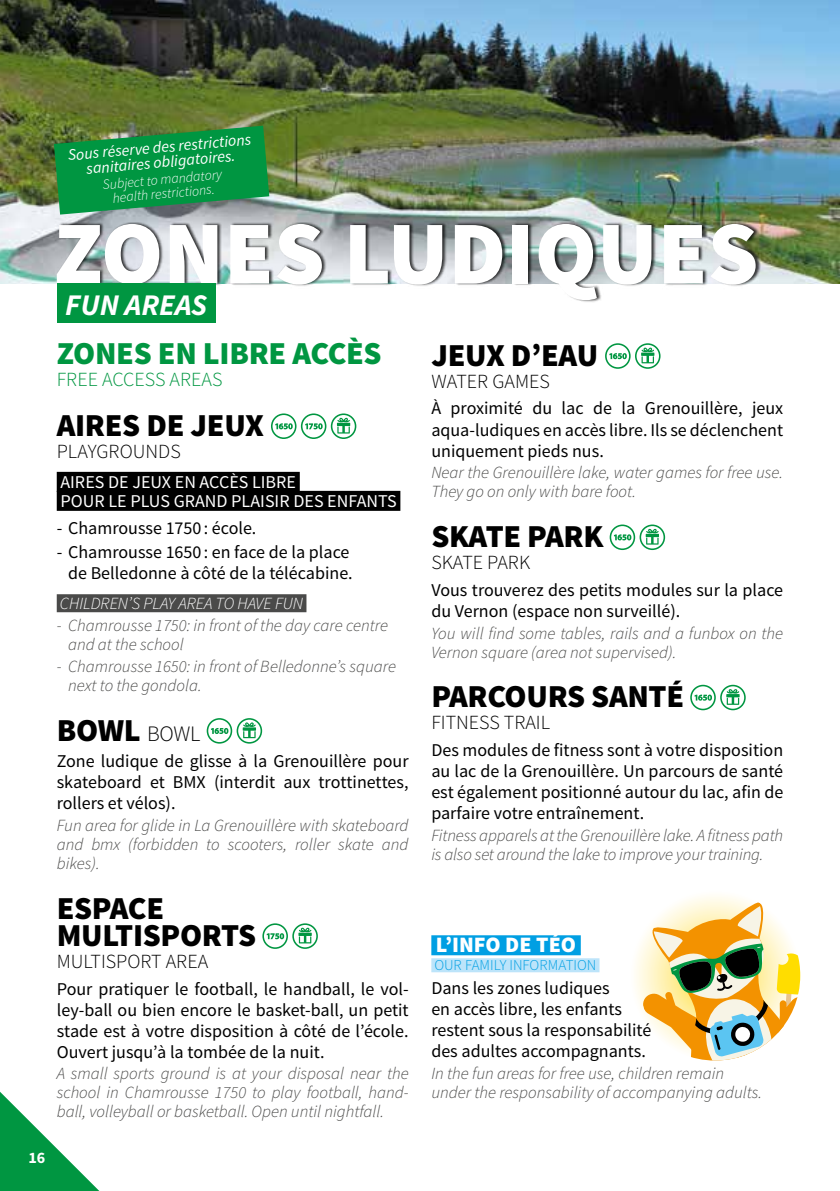
<style>
.page{position:relative;width:840px;height:1191px;background:#fff}
.page>*{position:absolute;margin:0;border:0;box-sizing:border-box;transform-origin:0 0}
.t1{font:900 90px "Source Sans Pro";color:#fff}
.t2{font:900 32px/27px "Source Sans Pro";letter-spacing:-.01em;color:#000}
.t3{font:900 32px "Source Sans Pro";letter-spacing:-.01em;color:#009641}
.t4{font:italic 700 30px "Source Sans Pro";color:#fff}
.t5{font:900 22px "Source Sans Pro";color:#fff}
.t6{font:300 20px "Source Sans Pro";color:#000}
.t7{font:300 20px "Source Sans Pro";color:#009641}
.t8{font:18px/21px "Source Sans Pro";color:#000;text-align:justify}
.t9{font:18px/19px "Source Sans Pro";color:#fff}
.t10{font:italic 300 17px/19px "Source Sans Pro";color:#4a4a49}
.t11{font:italic 300 17px "Source Sans Pro";color:#fff}
.t12{font:italic 16px/15px "Source Sans Pro";color:#fff;text-align:center}
.t13{font:700 16px "Source Sans Pro";color:#fff}
.t14{font:300 15px "Source Sans Pro";color:#009fe3}
.t15{font:italic 300 14px/14px "Source Sans Pro";color:#fff;text-align:center}
.s1{font-weight:300;font-size:22px}
</style>
<div class="page">
<svg style="left:0;top:1092px;width:100px;height:99px"></svg>
<img style="left:0;top:0;width:839px;height:283px">
<div style="left:57px;top:222px;width:703px;height:80px;background:#000;opacity:.75"></div>
<div style="left:57px;top:283px;width:158px;height:40px;background:#009641"></div>
<div style="left:57px;top:472px;width:242px;height:20px;background:#000"></div>
<div style="left:57px;top:491px;width:343px;height:20px;background:#000"></div>
<div style="left:57px;top:594px;width:249px;height:18px;background:#4a4a49"></div>
<svg style="left:271px;top:413px;width:85px;height:26px"></svg>
<svg style="left:206px;top:718px;width:56px;height:25px"></svg>
<svg style="left:262px;top:923px;width:56px;height:26px"></svg>
<svg style="left:605px;top:343px;width:55px;height:26px"></svg>
<svg style="left:609px;top:524px;width:55px;height:26px"></svg>
<svg style="left:690px;top:685px;width:55px;height:25px"></svg>
<div style="left:629px;top:890px;width:170px;height:170px;background:#fffdf8;border-radius:85px"></div>
<svg style="left:641px;top:901px;width:158px;height:159px"></svg>
<div style="left:431px;top:935px;width:149px;height:20px;background:#009fe3"></div>
<div style="left:431px;top:958px;width:168px;height:14px;background:#bce4fa"></div>
<svg style="left:54px;top:126px;width:215px;height:89px;background:#1b9249"></svg>
<p class="t12" style="left:67px;top:148px;width:185px;rotate:-5deg">Sous réserve des restrictions sanitaires obligatoires.</p>
<p class="t15" style="left:102px;top:178px;width:121px;rotate:-5deg">Subject to mandatory h ealth restrictions.</p>
<h1 class="t1" style="left:54px;top:195px;width:705px">ZONES LUDIQUES</h1>
<h3 class="t4" style="left:65px;top:286px;width:143px">FUN AREAS</h3>
<h2 class="t3" style="left:57px;top:333px;width:326px">ZONES EN LIBRE ACCÈS</h2>
<p class="t7" style="left:57px;top:367px;width:167px">FREE ACCESS AREAS</p>
<h2 class="t2" style="left:57px;top:413px;width:209px">AIRES DE JEUX</h2>
<p class="t6" style="left:57px;top:439px;width:125px">PLAYGROUNDS</p>
<p class="t9" style="left:60px;top:473px;width:337px">AIRES DE JEUX EN ACCÈS LIBRE<br>POUR LE PLUS GRAND PLAISIR DES ENFANTS</p>
<p class="t8" style="left:57px;top:518px;width:201px">- Chamrousse 1750 : école.</p>
<p class="t8" style="left:57px;top:542px;width:297px;text-align:right">- Chamrousse 1650 : en face de la place de Belledonne à côté de la télécabine.</p>
<p class="t11" style="left:60px;top:593px;width:245px">CHILDREN’S PLAY AREA TO HAVE FUN</p>
<p class="t10" style="left:68px;top:616px;width:321px;text-indent:-11px">- Chamrousse 1750: in front of the day care centre and at the school</p>
<p class="t10" style="left:68px;top:657px;width:329px;text-indent:-11px">- Chamrousse 1650: in front of Belledonne’s square next to the gondola.</p>
<h2 class="t2" style="left:57px;top:718px;width:145px">BOWL <span class="s1">BOWL</span></h2>
<p class="t8" style="left:57px;top:751px;width:353px">Zone ludique de glisse à la Grenouillère pour skateboard et BMX (interdit aux trottinettes, rollers et vélos).</p>
<p class="t10" style="left:57px;top:816px;width:353px;text-align:justify">Fun area for glide in La Grenouillère with skateboard and bmx (forbidden to scooters, roller skate and bikes).</p>
<h2 class="t2" style="left:57px;top:896px;width:201px">ESPACE<br>MULTISPORTS</h2>
<p class="t6" style="left:57px;top:949px;width:153px">MULTISPORT AREA</p>
<p class="t8" style="left:57px;top:978px;width:353px">Pour pratiquer le football, le handball, le vol&shy;ley-ball ou bien encore le basket-ball, un petit stade est à votre disposition à côté de l’école.<br>Ouvert jusqu’à la tombée de la nuit.</p>
<p class="t10" style="left:57px;top:1064px;width:353px;text-align:justify">A small sports ground is at your disposal near the school in Chamrousse 1750 to play football, hand&shy;ball, volleyball or basketball. Open until nightfall.</p>
<h2 class="t2" style="left:431px;top:343px;width:168px">JEUX D’EAU</h2>
<p class="t6" style="left:431px;top:369px;width:120px">WATER GAMES</p>
<p class="t8" style="left:431px;top:398px;width:353px">À proximité du lac de la Grenouillère, jeux aqua-ludiques en accès libre. Ils se déclenchent uniquement pieds nus.</p>
<p class="t10" style="left:431px;top:463px;width:353px">Near the Grenouillère lake, water games for free use.<br>They go on only with bare foot.</p>
<h2 class="t2" style="left:431px;top:524px;width:174px">SKATE PARK</h2>
<p class="t6" style="left:431px;top:550px;width:100px">SKATE PARK</p>
<p class="t8" style="left:431px;top:579px;width:353px">Vous trouverez des petits modules sur la place du Vernon (espace non surveillé).</p>
<p class="t10" style="left:431px;top:623px;width:353px">You will find some tables, rails and a funbox on the<br>Vernon square (area not supervised).</p>
<h2 class="t2" style="left:431px;top:684px;width:254px">PARCOURS SANTÉ</h2>
<p class="t6" style="left:431px;top:710px;width:120px">FITNESS TRAIL</p>
<p class="t8" style="left:431px;top:740px;width:353px">Des modules de fitness sont à votre disposition au lac de la Grenouillère. Un parcours de santé est également positionné autour du lac, afin de parfaire votre entraînement.</p>
<p class="t10" style="left:431px;top:825px;width:353px">Fitness apparels at the Grenouillère lake. A fitness path is also set around the lake to improve your training.</p>
<p class="t5" style="left:435px;top:930px;width:142px">L’INFO DE TÉO</p>
<p class="t14" style="left:434px;top:956px;width:163px">OUR FAMILY INFORMATION</p>
<p class="t8" style="left:431px;top:978px;width:221px;text-align:left">Dans les zones ludiques<br>en accès libre, les enfants restent sous la responsabilité des adultes accompagnants.</p>
<p class="t10" style="left:431px;top:1064px;width:332px">In the fun areas for free use, children remain under the responsability of accompanying adults.</p>
<p class="t13" style="left:28px;top:1147px;width:18px">16</p>
</div>
